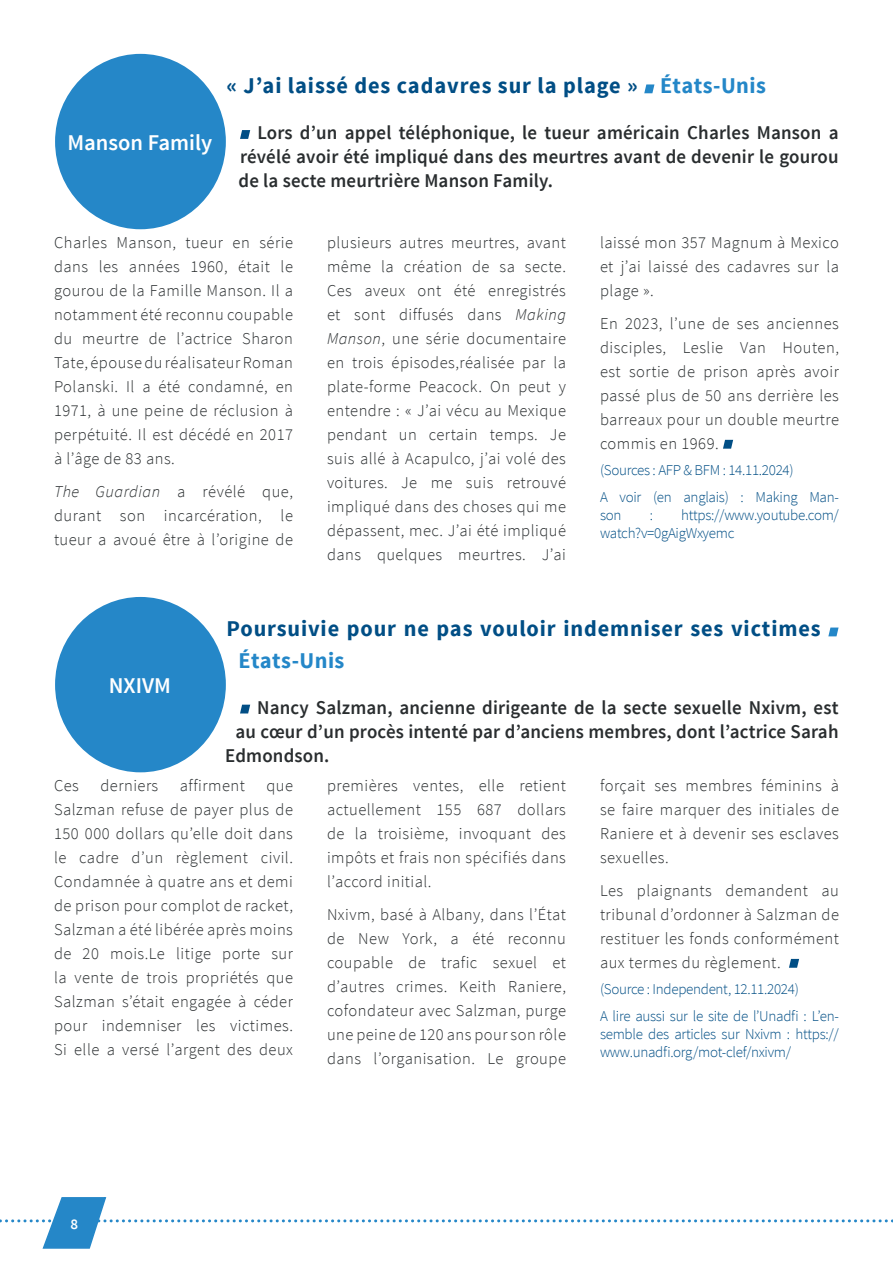
<style>
.page{position:relative;width:893px;height:1263px;background:#fff}
.page>*{position:absolute;margin:0;border:0;box-sizing:border-box;transform-origin:0 0}
.t1{font:700 22.5px "Source Sans Pro";letter-spacing:.04em;color:#014e85}
.t2{font:600 22.5px "Source Sans Pro";color:#fff}
.t3{font:700 22.5px "Source Sans Pro";letter-spacing:.02em;color:#2487c8}
.t4{font:600 19.5px/24px "Source Sans Pro";letter-spacing:.01em;color:#292d2f;text-align:justify}
.t5{font:300 16.5px/24px "Source Sans Pro";letter-spacing:.03em;color:#292d2f;text-align:justify}
.t6{font:300 15px/26.5px "Source Sans Pro";letter-spacing:-.02em;color:#014e85}
.t7{font:600 15px "Source Sans Pro";color:#fff}
.s1{color:#2487c8}
.s2{font-style:italic}
</style>
<div class="page">
<svg style="left:0;top:1197px;width:893px;height:52px"></svg>
<svg style="left:644px;top:84px;width:10px;height:9px"></svg>
<svg style="left:240px;top:130px;width:10px;height:9px"></svg>
<div style="left:55px;top:54px;width:171px;height:175px;background:#2587c8;border-radius:50%"></div>
<svg style="left:723px;top:440px;width:10px;height:9px"></svg>
<svg style="left:828px;top:627px;width:11px;height:9px"></svg>
<svg style="left:240px;top:705px;width:10px;height:8px"></svg>
<div style="left:55px;top:597px;width:171px;height:175px;background:#2587c8;border-radius:50%"></div>
<svg style="left:789px;top:959px;width:10px;height:9px"></svg>
<h1 class="t2" style="left:67px;top:128px;width:146px">Manson Family</h1>
<h1 class="t1" style="left:226px;top:71px;width:541px">« J’ai laissé des cadavres sur la plage » <span class="s1">États-Unis</span></h1>
<p class="t4" style="left:238px;top:121px;width:602px;text-indent:19px">Lors d’un appel téléphonique, le tueur américain Charles Manson a révélé avoir été impliqué dans des meurtres avant de devenir le gourou de la secte meurtrière Manson Family.</p>
<p class="t5" style="left:54px;top:231px;width:240px">Charles Manson, tueur en série dans les années 1960, était le gourou de la Famille Manson. Il a notamment été reconnu coupable du meurtre de l’actrice Sharon Tate, épouse du réalisateur Roman Polanski. Il a été condamné, en 1971, à une peine de réclusion à perpétuité. Il est décédé en 2017 à l’âge de 83 ans.</p>
<p class="t5" style="left:54px;top:479px;width:240px"><span class="s2">The Guardian</span> a révélé que, durant son incarcération, le tueur a avoué être à l’origine de</p>
<p class="t5" style="left:327px;top:231px;width:240px">plusieurs autres meurtres, avant même la création de sa secte.<br>Ces aveux ont été enregistrés et sont diffusés dans <span class="s2">Making Manson</span>, une série documentaire en trois épisodes,réalisée par la plate-forme Peacock. On peut y entendre : « J’ai vécu au Mexique pendant un certain temps. Je suis allé à Acapulco, j’ai volé des voitures. Je me suis retrouvé impliqué dans des choses qui me dépassent, mec. J’ai été impliqué dans quelques meurtres. J’ai</p>
<p class="t5" style="left:600px;top:231px;width:240px">laissé mon 357 Magnum à Mexico et j’ai laissé des cadavres sur la plage ».</p>
<p class="t5" style="left:600px;top:311px;width:240px">En 2023, l’une de ses anciennes disciples, Leslie Van Houten, est sortie de prison après avoir passé plus de 50 ans derrière les barreaux pour un double meurtre commis en 1969.</p>
<p class="t6" style="left:600px;top:457px;width:240px">(Sources : AFP &amp; BFM : 14.11.2024)<br>A voir (en anglais) : Making Man-</p>
<p class="t6" style="left:600px;top:501px;width:23px">son</p>
<p class="t6" style="left:650px;top:501px;width:5px">:</p>
<p class="t6" style="left:600px;top:506px;width:240px;line-height:18px;text-indent:81px">https://www.youtube.com/ watch?v=0gAigWxyemc</p>
<h1 class="t2" style="left:109px;top:671px;width:64px">NXIVM</h1>
<h1 class="t1" style="left:226px;top:614px;width:596px">Poursuivie pour ne pas vouloir indemniser ses victimes</h1>
<h1 class="t3" style="left:238px;top:646px;width:107px">États-Unis</h1>
<p class="t4" style="left:257px;top:695px;width:583px">Nancy Salzman, ancienne dirigeante de la secte sexuelle Nxivm, est</p>
<p class="t4" style="left:236px;top:719px;width:605px">au cœur d’un procès intenté par d’anciens membres, dont l’actrice Sarah</p>
<p class="t4" style="left:225px;top:743px;width:106px">Edmondson.</p>
<p class="t5" style="left:54px;top:774px;width:26px">Ces</p>
<p class="t5" style="left:100px;top:774px;width:59px">derniers</p>
<p class="t5" style="left:180px;top:774px;width:67px">affirment</p>
<p class="t5" style="left:54px;top:774px;width:240px;text-indent:212px">que Salzman refuse de payer plus de 150 000 dollars qu’elle doit dans le cadre d’un règlement civil.<br>Condamnée à quatre ans et demi de prison pour complot de racket, Salzman a été libérée après moins de 20 mois.Le litige porte sur la vente de trois propriétés que Salzman s’était engagée à céder pour indemniser les victimes.<br>Si elle a versé l’argent des deux</p>
<p class="t5" style="left:327px;top:774px;width:240px">premières ventes, elle retient actuellement 155 687 dollars de la troisième, invoquant des impôts et frais non spécifiés dans l’accord initial.</p>
<p class="t5" style="left:327px;top:902px;width:240px">Nxivm, basé à Albany, dans l’État de New York, a été reconnu coupable de trafic sexuel et d’autres crimes. Keith Raniere, cofondateur avec Salzman, purge une peine de 120 ans pour son rôle dans l’organisation. Le groupe</p>
<p class="t5" style="left:600px;top:774px;width:240px">forçait ses membres féminins à se faire marquer des initiales de Raniere et à devenir ses esclaves sexuelles.</p>
<p class="t5" style="left:600px;top:878px;width:240px">Les plaignants demandent au tribunal d’ordonner à Salzman de restituer les fonds conformément aux termes du règlement.</p>
<p class="t6" style="left:600px;top:976px;width:240px">(Source : Independent, 12.11.2024)<br>A lire aussi sur le site de l’Unadfi : L’en-</p>
<p class="t6" style="left:600px;top:1025px;width:240px;line-height:18px">semble des articles sur Nxivm : https:// www.unadfi.org/mot-clef/nxivm/</p>
<p class="t7" style="left:70px;top:1214px;width:9px">8</p>
</div>
